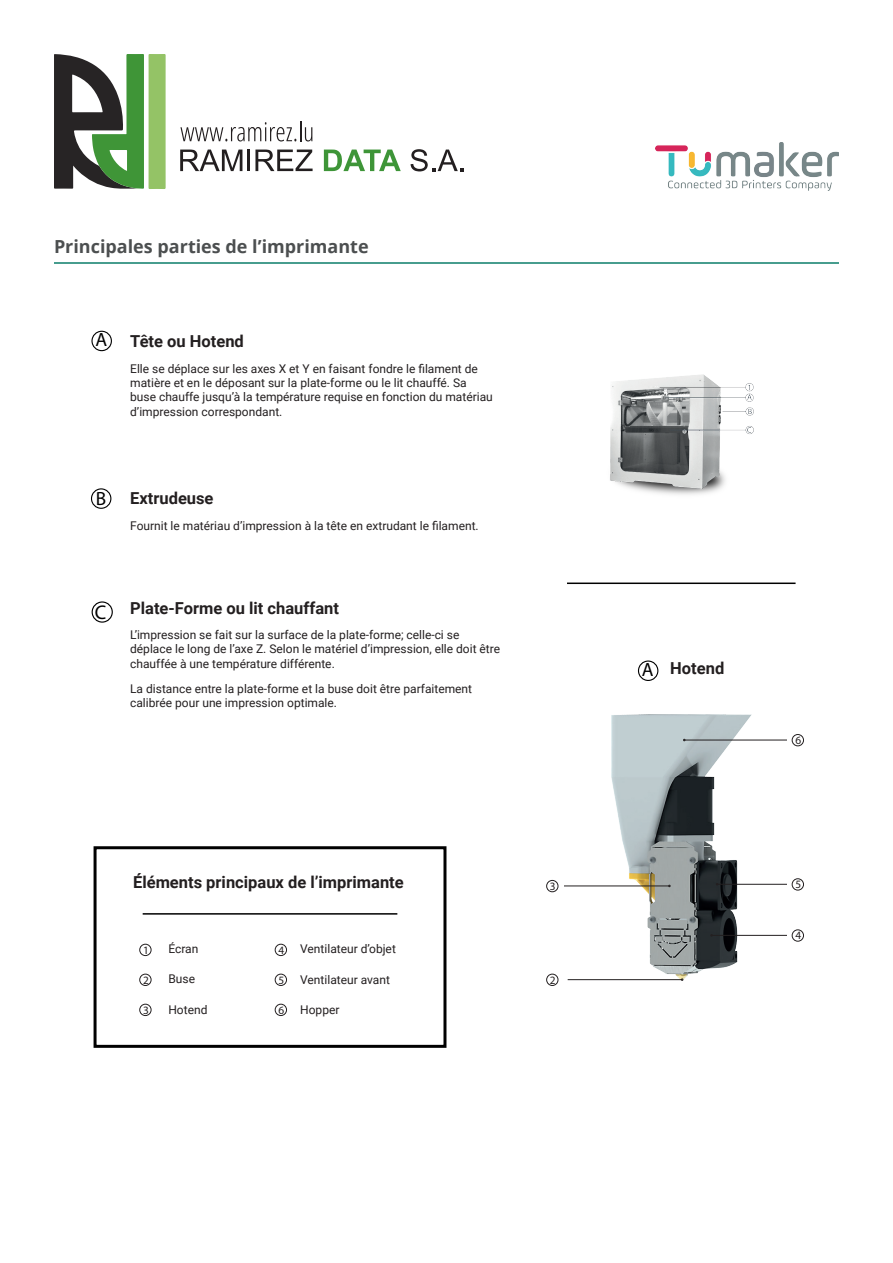
<style>
.page{position:relative;width:893px;height:1263px;background:#fff}
.page>*{position:absolute;margin:0;border:0;box-sizing:border-box;transform-origin:0 0}
.t1{font:19.8px "Myriad Pro";color:#000}
.t2{font:19.2px "Myriad Pro";color:#000}
.t3{font:700 18px "Open Sans";color:#4c4f50}
.t4{font:700 16.5px "Roboto";color:#231f20}
.t5{font:12px/14.4px "Roboto";color:#231f20}
.t6{font:11.25px "Myriad Pro";color:#231f20}
.s1{font-family:"Myriad Pro";font-weight:400;font-size:19.2px;color:#000}
</style>
<div class="page">
<svg style="left:54px;top:54px;width:112px;height:135px"></svg>
<svg style="left:180px;top:150px;width:62px;height:21px"></svg>
<hr style="left:248px;top:150px;width:2px;height:21px;background:#231f20">
<svg style="left:255px;top:150px;width:58px;height:21px"></svg>
<svg style="left:324px;top:150px;width:77px;height:21px"></svg>
<svg style="left:411px;top:149px;width:52px;height:22px"></svg>
<svg style="left:180px;top:121px;width:132px;height:20px"></svg>
<img style="left:656px;top:142px;width:183px;height:48px">
<hr style="left:54px;top:263px;width:785px;height:1px;background:#479d8e">
<div style="left:91px;top:331px;width:21px;height:20px;border:1px solid #000;border-radius:50%"></div>
<div style="left:91px;top:488px;width:20px;height:21px;border:1px solid #000;border-radius:50%"></div>
<div style="left:92px;top:601px;width:21px;height:22px;border:1px solid #000;border-radius:50%"></div>
<img style="left:610px;top:374px;width:143px;height:121px">
<img style="left:611px;top:714px;width:140px;height:265px">
<div style="left:139px;top:944px;width:12px;height:12px;border:1px solid #231f20;border-radius:50%"></div>
<div style="left:139px;top:974px;width:12px;height:12px;border:1px solid #231f20;border-radius:50%"></div>
<div style="left:139px;top:1004px;width:12px;height:12px;border:1px solid #231f20;border-radius:50%"></div>
<div style="left:275px;top:944px;width:12px;height:12px;border:1px solid #231f20;border-radius:50%"></div>
<div style="left:275px;top:974px;width:12px;height:12px;border:1px solid #231f20;border-radius:50%"></div>
<div style="left:275px;top:1004px;width:12px;height:12px;border:1px solid #231f20;border-radius:50%"></div>
<div style="left:94px;top:846px;width:352px;height:202px;border:3px solid #000"></div>
<hr style="left:143px;top:913px;width:254px;height:2px;background:#000">
<hr style="left:568px;top:979px;width:113px;height:1px;background:#231f20">
<div style="left:546px;top:974px;width:12px;height:12px;border:1px solid #231f20;border-radius:50%"></div>
<hr style="left:565px;top:886px;width:104px;height:1px;background:#231f20">
<div style="left:546px;top:880px;width:12px;height:12px;border:1px solid #231f20;border-radius:50%"></div>
<hr style="left:712px;top:935px;width:74px;height:1px;background:#231f20">
<div style="left:792px;top:929px;width:12px;height:12px;border:1px solid #231f20;border-radius:50%"></div>
<hr style="left:718px;top:884px;width:68px;height:1px;background:#231f20">
<div style="left:792px;top:878px;width:12px;height:12px;border:1px solid #231f20;border-radius:50%"></div>
<hr style="left:685px;top:740px;width:101px;height:1px;background:#231f20">
<div style="left:792px;top:734px;width:12px;height:12px;border:1px solid #231f20;border-radius:50%"></div>
<hr style="left:567px;top:582px;width:229px;height:2px;background:#000">
<div style="left:638px;top:660px;width:20px;height:21px;border:1px solid #000;border-radius:50%"></div>
<h3 class="t3" style="left:54px;top:234px;width:316px">Principales parties de l’imprimante</h3>
<h2 class="t2" style="left:95px;top:328px;width:13px">A</h2>
<h3 class="t4" style="left:130px;top:329px;width:115px">Tête ou Hotend</h3>
<p class="t5" style="left:130px;top:361px;width:364px">Elle se déplace sur les axes X et Y en faisant fondre le filament de matière et en le déposant sur la plate-forme ou le lit chauffé. Sa buse chauffe jusqu’à la température requise en fonction du matériau d’impression correspondant.</p>
<h2 class="t2" style="left:96px;top:487px;width:12px">B</h2>
<h3 class="t4" style="left:130px;top:487px;width:85px">Extrudeuse</h3>
<p class="t5" style="left:130px;top:518px;width:350px">Fournit le matériau d’impression à la tête en extrudant le filament.</p>
<h1 class="t1" style="left:95px;top:600px;width:13px">C</h1>
<h3 class="t4" style="left:130px;top:597px;width:210px">Plate-Forme ou lit chauffant</h3>
<p class="t5" style="left:130px;top:627px;width:371px">L’impression se fait sur la surface de la plate-forme; celle-ci se déplace le long de l’axe Z. Selon le matériel d’impression, elle doit être chauffée à une température différente.</p>
<p class="t5" style="left:130px;top:681px;width:343px">La distance entre la plate-forme et la buse doit être parfaitement calibrée pour une impression optimale.</p>
<h3 class="t4" style="left:133px;top:870px;width:272px">Éléments principaux de l’imprimante</h3>
<p class="t6" style="left:143px;top:943px;width:7px">1</p>
<p class="t6" style="left:143px;top:973px;width:7px">2</p>
<p class="t6" style="left:143px;top:1003px;width:7px">3</p>
<p class="t5" style="left:168px;top:941px;width:31px">Écran</p>
<p class="t5" style="left:300px;top:941px;width:97px">Ventilateur d’objet</p>
<p class="t6" style="left:278px;top:943px;width:7px">4</p>
<p class="t6" style="left:278px;top:973px;width:7px">5</p>
<p class="t6" style="left:278px;top:1003px;width:7px">6</p>
<p class="t5" style="left:168px;top:971px;width:28px">Buse</p>
<p class="t5" style="left:300px;top:972px;width:91px">Ventilateur avant</p>
<p class="t5" style="left:300px;top:1002px;width:41px">Hopper</p>
<p class="t5" style="left:168px;top:1002px;width:41px">Hotend</p>
<p class="t6" style="left:550px;top:879px;width:7px">3</p>
<p class="t6" style="left:550px;top:973px;width:7px">2</p>
<h3 class="t4" style="left:642px;top:657px;width:84px"><span class="s1">A</span> Hotend</h3>
<p class="t6" style="left:795px;top:733px;width:7px">6</p>
<p class="t6" style="left:795px;top:877px;width:7px">5</p>
<p class="t6" style="left:795px;top:928px;width:7px">4</p>
</div>
